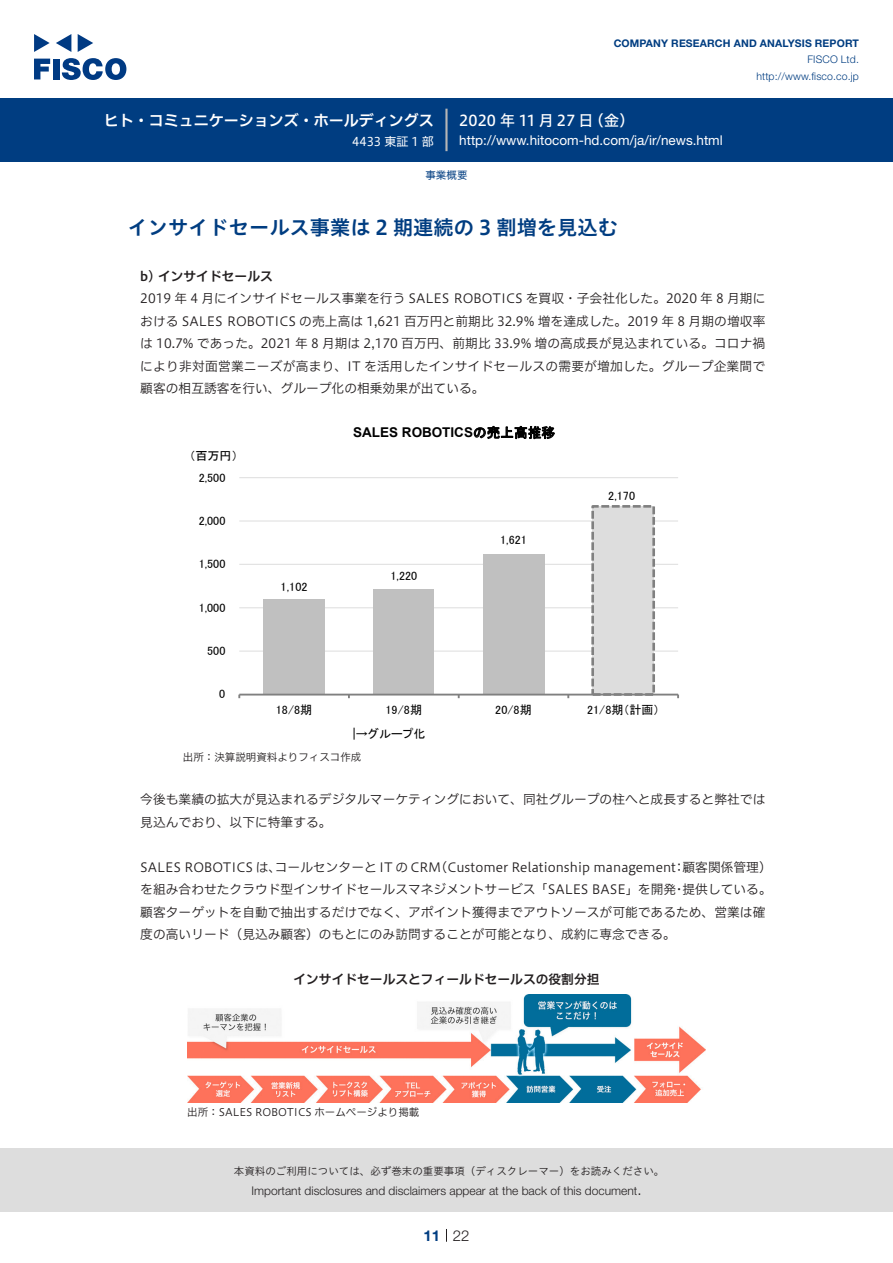
<style>
.page{position:relative;width:893px;height:1263px;background:#fff}
.page>*{position:absolute;margin:0;border:0;box-sizing:border-box;transform-origin:0 0}
.t1{font:20.25px "Hiragino UD Sans Std W6";color:#003d81}
.t2{font:15px "Hiragino UD Sans F Std N W6";color:#fff}
.t3{font:15px "Hiragino UD Sans F Std N W5";letter-spacing:.005em;color:#fff}
.t4{font:300 15px "Helvetica Neue LT Std";color:#231f20}
.t5{font:700 15px "Helvetica Neue LT Std";color:#003d81}
.t6{font:13.5px "Helvetica Neue LT Std";color:#fff}
.t7{font:700 13.5px "Arial";color:#000}
.t8{font:12.75px/22.5px "Hiragino UD Sans F Std N W3";color:#231f20}
.t9{font:12.75px "Hiragino UD Sans F Std N W6";color:#231f20}
.t10{font:12px "MS P Gothic";letter-spacing:.005em;color:#000}
.t11{font:300 12px "Helvetica Neue LT Std";color:#231f20}
.t12{font:12px "Hiragino UD Sans F Std N W4";color:#fff}
.t13{font:10.5px "Hiragino UD Sans F Std N W3";color:#231f20}
.t14{font:10.5px "Hiragino UD Sans Std W3";color:#231f20}
.t15{font:700 10.5px "Helvetica Neue LT Std";letter-spacing:.015em;color:#003d81}
.t16{font:300 10.5px/16.5px "Helvetica Neue LT Std";letter-spacing:.015em;color:#003d81;text-align:right}
.t17{font:10.5px "Hiragino UD Sans F Std N W4";color:#003d81}
.s1{font-family:"MS P Gothic";font-weight:400}
</style>
<div class="page">
<div style="left:0;top:1148px;width:893px;height:64px;background:#ddd"></div>
<svg style="left:34px;top:59px;width:16px;height:20px"></svg>
<div style="left:53px;top:59px;width:6px;height:20px;background:#003a83"></div>
<svg style="left:62px;top:58px;width:64px;height:22px"></svg>
<svg style="left:34px;top:34px;width:16px;height:18px"></svg>
<svg style="left:78px;top:34px;width:15px;height:18px"></svg>
<svg style="left:56px;top:34px;width:15px;height:18px"></svg>
<div style="left:0;top:98px;width:893px;height:64px;background:#003d81"></div>
<hr style="left:445px;top:109px;width:3px;height:42px;background:#b5b5b6">
<svg style="left:446px;top:1229px;width:1px;height:13px"></svg>
<hr style="left:239px;top:651px;width:439px;height:1px;background:#ddd">
<hr style="left:239px;top:607px;width:439px;height:1px;background:#ddd">
<hr style="left:239px;top:564px;width:439px;height:1px;background:#ddd">
<hr style="left:239px;top:521px;width:439px;height:1px;background:#ddd">
<hr style="left:239px;top:477px;width:439px;height:1px;background:#ddd">
<div style="left:373px;top:589px;width:61px;height:106px;background:#c0c0c0"></div>
<div style="left:483px;top:554px;width:61px;height:141px;background:#c0c0c0"></div>
<div style="left:593px;top:506px;width:61px;height:188px;background:#ddd"></div>
<div style="left:591px;top:505px;width:64px;height:190px;border:3px dashed #808080"></div>
<div style="left:264px;top:599px;width:61px;height:96px;background:#c0c0c0"></div>
<hr style="left:239px;top:694px;width:439px;height:1px;background:#808080">
<img style="left:187px;top:994px;width:519px;height:108px">
<p class="t2" style="left:104px;top:109px;width:332px">ヒト・コミュニケーションズ・ホールディングス</p>
<p class="t12" style="left:352px;top:132px;width:83px">4433 東証 1 部</p>
<p class="t15" style="left:614px;top:37px;width:247px">COMPANY RESEARCH AND ANALYSIS REPORT</p>
<p class="t16" style="left:756px;top:51px;width:104px">FISCO Ltd. http://www.fisco.co j p.</p>
<p class="t3" style="left:589px;top:109px;width:47px">（金(</p>
<p class="t3" style="left:459px;top:109px;width:136px">2020 年 11 月 27 日</p>
<p class="t6" style="left:459px;top:132px;width:265px">http://www.hitocom-hd.com j a/ /i r/ news.html</p>
<p class="t17" style="left:425px;top:167px;width:43px">事業概要</p>
<h1 class="t1" style="left:128px;top:212px;width:492px">インサイドセールス事業は 2 期連続の 3 割増を見込む</h1>
<p class="t9" style="left:140px;top:266px;width:134px">b) インサイドセールス</p>
<p class="t8" style="left:140px;top:286px;width:627px;text-align:justify">2019 年 4 月にインサイドセールス事業を行う SALES ROBOTICS を買収・子会社化した。2020 年 8 月期における SALES ROBOTICS の売上高は 1,621 百万円と前期比 32.9% 増を達成した。2019 年 8 月期の増収率は 10.7% であった。2021 年 8 月期は 2,170 百万円、前期比 33.9% 増の高成長が見込まれている。コロナ禍により非対面営業ニーズが高まり、IT を活用したインサイドセールスの需要が増加した。グループ企業間で顧客の相互誘客を行い、グループ化の相乗効果が出ている。</p>
<p class="t10" style="left:189px;top:450px;width:50px">（百万円(</p>
<p class="t10" style="left:199px;top:471px;width:28px">2,500</p>
<p class="t10" style="left:199px;top:515px;width:28px">2,000</p>
<p class="t10" style="left:199px;top:558px;width:28px">1,500</p>
<p class="t10" style="left:199px;top:601px;width:28px">1,000</p>
<p class="t10" style="left:207px;top:645px;width:20px">500</p>
<p class="t10" style="left:219px;top:688px;width:8px">0</p>
<p class="t10" style="left:281px;top:581px;width:28px">1,102</p>
<p class="t10" style="left:276px;top:703px;width:38px">18/8期</p>
<p class="t7" style="left:353px;top:424px;width:203px">SALES ROBOTICS<span class="s1">の売上高推移</span></p>
<p class="t10" style="left:390px;top:570px;width:28px">1,220</p>
<p class="t10" style="left:500px;top:534px;width:28px">1,621</p>
<p class="t10" style="left:608px;top:489px;width:28px">2,170</p>
<p class="t10" style="left:386px;top:703px;width:38px">19/8期</p>
<p class="t10" style="left:495px;top:703px;width:38px">20/8期</p>
<p class="t10" style="left:587px;top:703px;width:74px">21/8期（計画(</p>
<p class="t10" style="left:353px;top:727px;width:74px">|→グループ化</p>
<p class="t13" style="left:183px;top:749px;width:180px">出所：決算説明資料よりフィスコ作成</p>
<p class="t8" style="left:140px;top:787px;width:627px">今後も業績の拡大が見込まれるデジタルマーケティングにおいて、同社グループの柱へと成長すると弊社では見込んでおり、以下に特筆する。</p>
<p class="t8" style="left:682px;top:855px;width:91px">顧客関係管理(</p>
<p class="t8" style="left:435px;top:855px;width:243px">（Customer Relationship management</p>
<p class="t8" style="left:275px;top:855px;width:168px">コールセンターと IT の CRM</p>
<p class="t8" style="left:140px;top:855px;width:142px">SALES ROBOTICS は、</p>
<p class="t8" style="left:673px;top:855px;width:14px">：</p>
<p class="t8" style="left:140px;top:877px;width:627px">を組み合わせたクラウド型インサイドセールスマネジメントサービス「SALES BASE」を開発<br>顧客ターゲットを自動で抽出するだけでなく、アポイント獲得までアウトソースが可能であるため、営業は確度の高いリード（見込み顧客）のもとにのみ訪問することが可能となり、成約に専念できる。</p>
<p class="t9" style="left:293px;top:970px;width:308px">インサイドセールスとフィールドセールスの役割分担</p>
<p class="t8" style="left:682px;top:877px;width:91px">提供している。</p>
<p class="t8" style="left:673px;top:877px;width:14px">・</p>
<p class="t13" style="left:187px;top:1104px;width:234px">出所：SALES ROBOTICS ホームページより掲載</p>
<p class="t14" style="left:234px;top:1163px;width:432px">本資料のご利用については、必ず巻末の重要事項（ディスクレーマー）をお読みください。</p>
<p class="t4" style="left:637px;top:1180px;width:6px">.</p>
<p class="t11" style="left:251px;top:1183px;width:387px">Important disclosures and disclaimers appear at the back of this document</p>
<p class="t5" style="left:423px;top:1226px;width:18px">11</p>
<p class="t4" style="left:453px;top:1226px;width:18px">22</p>
</div>
